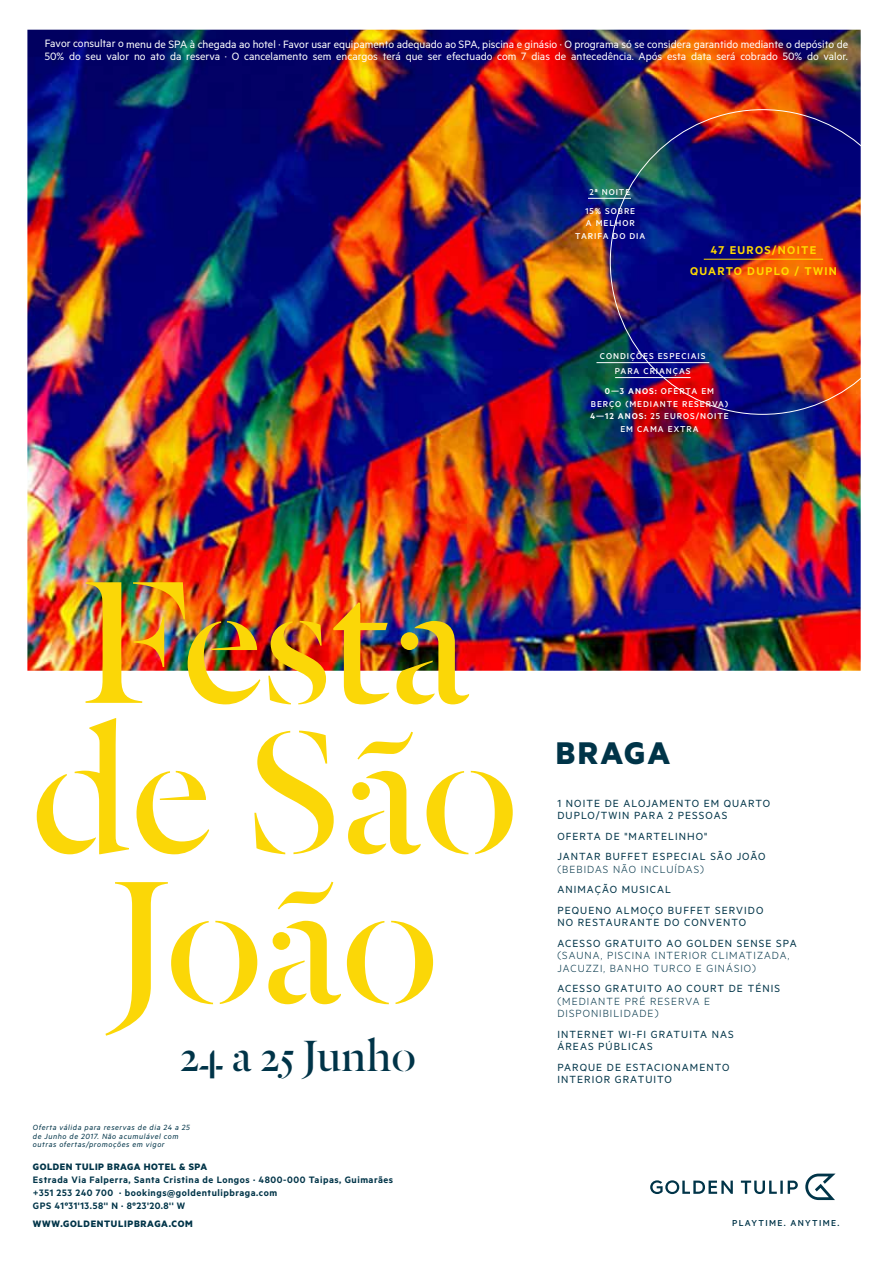
<style>
.page{position:relative;width:893px;height:1263px;background:#fff}
.page>*{position:absolute;margin:0;border:0;box-sizing:border-box;transform-origin:0 0}
.t1{font:191.4px/149.9px "Dala Floda";color:#fbd707;text-align:center}
.t2{font:48px "Dala Floda";letter-spacing:-.005em;color:#003448}
.t3{font:700 35.25px "Metric";letter-spacing:.065em;color:#003448}
.t4{font:600 12.75px/21.6px "Metric";letter-spacing:.1em;color:#ffda00;text-align:center}
.t5{font:12px/12px "Metric";color:#fff}
.t6{font:11.7px/12.1px "Metric";letter-spacing:.09em;color:#003448}
.t7{font:300 11.7px/12.1px "Metric";letter-spacing:.09em;color:#003448}
.t8{font:600 10.5px/12.8px "Metric";letter-spacing:.05em;color:#003448}
.t9{font:700 10.5px "Metric";letter-spacing:.05em;color:#003448}
.t10{font:500 9.75px "Metric";letter-spacing:.135em;color:#003448}
.t11{font:500 9.6px/12.8px "Metric";letter-spacing:.1em;color:#fff;text-align:center}
.t12{font:italic 8.55px/8.6px "Metric";letter-spacing:.065em;color:#003448}
.s1{font-weight:600}
</style>
<div class="page">
<img style="left:27px;top:30px;width:834px;height:641px">
<svg style="left:650px;top:1173px;width:185px;height:27px"></svg>
<hr style="left:596px;top:362px;width:113px;height:1px;background:#fff">
<hr style="left:588px;top:198px;width:43px;height:1px;background:#fff">
<img style="left:610px;top:109px;width:251px;height:306px">
<p class="t5" style="left:45px;top:37px;width:805px">Favor consultar o menu de SPA à chegada ao hotel · Favor usar equipamento adequado ao SPA, piscina e ginásio · O programa só se considera garantido mediante o depósito de<br>50% do seu valor no ato da reserva · O cancelamento sem encargos terá que ser efectuado com 7 dias de antecedência. Após esta data será cobrado 50% do valor.</p>
<p class="t11" style="left:585px;top:182px;width:51px;line-height:18.6px">2ª NOITE<br>15% SOBRE</p>
<p class="t11" style="left:575px;top:217px;width:72px">A MELHOR<br>TARIFA DO DIA</p>
<p class="t4" style="left:690px;top:239px;width:148px">47 EUROS/NOITE<br>QUARTO DUPLO / TWIN</p>
<p class="t11" style="left:600px;top:349px;width:107px;line-height:14.9px">CONDIÇÕES ESPECIAIS<br>PARA CRIANÇAS</p>
<p class="t11" style="left:590px;top:384px;width:140px"><span class="s1">0—3 ANOS:</span> OFERTA EM<br>BERÇO (MEDIANTE RESERVA)<br><span class="s1">4—12 ANOS:</span> 25 EUROS/NOITE<br>EM CAMA EXTRA</p>
<h1 class="t1" style="left:31px;top:560px;width:488px">Festa de São<br>João</h1>
<h2 class="t2" style="left:180px;top:1024px;width:237px">24 a 25 Junho</h2>
<p class="t12" style="left:33px;top:1123px;width:158px">Oferta válida para reservas de dia 24 a 25 de Junho de 2017. Não acumulável com outras ofertas/promoções em vigor</p>
<p class="t9" style="left:33px;top:1161px;width:176px">GOLDEN TULIP BRAGA HOTEL &amp; SPA</p>
<p class="t8" style="left:33px;top:1173px;width:362px">Estrada Via Falperra, Santa Cristina de Longos · 4800-000 Taipas, Guimarães +351 253 240 700 · bookings@goldentulipbraga.com<br>GPS 41º31'13.58'' N · 8º23'20.8'' W</p>
<p class="t9" style="left:33px;top:1217px;width:161px">WWW.GOLDENTULIPBRAGA.COM</p>
<h3 class="t3" style="left:556px;top:732px;width:116px">BRAGA</h3>
<p class="t6" style="left:557px;top:796px;width:214px">1 NOITE DE ALOJAMENTO EM QUARTO<br>DUPLO/TWIN PARA 2 PESSOAS</p>
<p class="t6" style="left:557px;top:825px;width:210px;line-height:20.9px">OFERTA DE "MARTELINHO"<br>JANTAR BUFFET ESPECIAL SÃO JOÃO</p>
<p class="t7" style="left:557px;top:862px;width:148px">(BEBIDAS NÃO INCLUÍDAS)</p>
<p class="t6" style="left:557px;top:879px;width:207px;line-height:20.9px">ANIMAÇÃO MUSICAL<br>PEQUENO ALMOÇO BUFFET SERVIDO</p>
<p class="t6" style="left:557px;top:912px;width:241px;line-height:20.9px">NO RESTAURANTE DO CONVENTO<br>ACESSO GRATUITO AO GOLDEN SENSE SPA</p>
<p class="t7" style="left:557px;top:949px;width:234px">(SAUNA, PISCINA INTERIOR CLIMATIZADA,<br>JACUZZI, BANHO TURCO E GINÁSIO)</p>
<p class="t6" style="left:557px;top:982px;width:224px">ACESSO GRATUITO AO COURT DE TÉNIS</p>
<p class="t7" style="left:557px;top:994px;width:154px">(MEDIANTE PRÉ RESERVA E<br>DISPONIBILIDADE)</p>
<p class="t6" style="left:557px;top:1027px;width:178px">INTERNET WI-FI GRATUITA NAS<br>ÁREAS PÚBLICAS</p>
<p class="t6" style="left:557px;top:1060px;width:173px">PARQUE DE ESTACIONAMENTO<br>INTERIOR GRATUITO</p>
<p class="t10" style="left:732px;top:1217px;width:109px">PLAYTIME. ANYTIME.</p>
</div>
